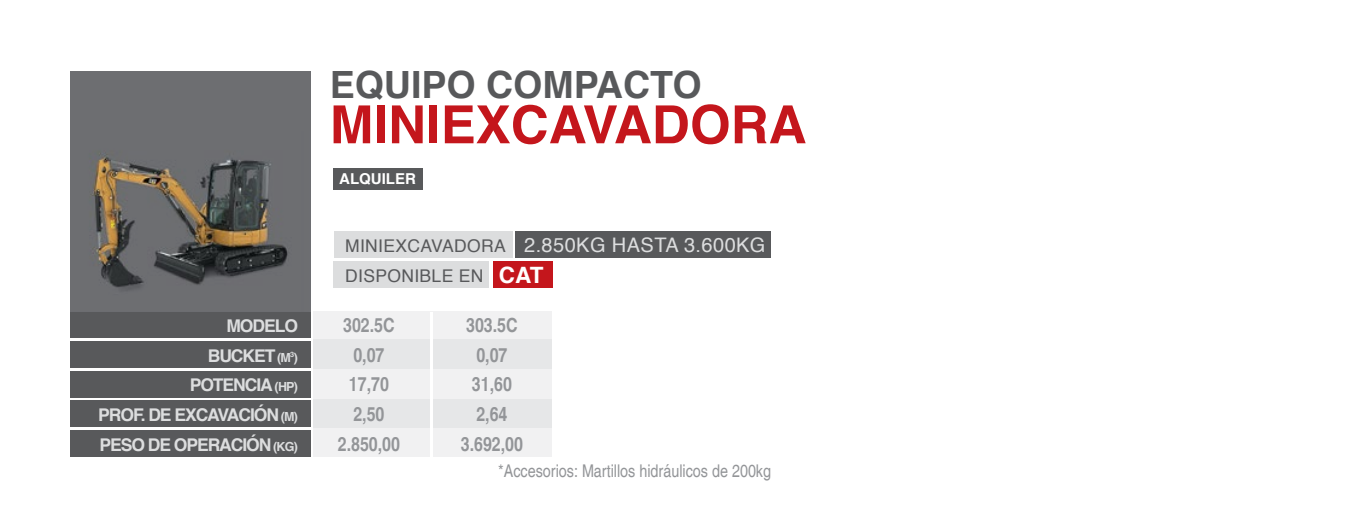
<style>
.page{position:relative;width:1346px;height:528px;background:#fff}
.page>*{position:absolute;margin:0;border:0;box-sizing:border-box;transform-origin:0 0}
.t1{font:700 52.5px "Helvetica";color:#c4161c}
.t2{font:700 37.5px "Helvetica";color:#58595b}
.t3{font:20px "Helvetica";letter-spacing:.02em;color:#dcddde}
.t4{font:700 condensed 19.5px/29.5px "Helvetica";color:#939598;text-align:center}
.t5{font:700 17.5px/29.8px "Helvetica";letter-spacing:-.06em;color:#dcddde;text-align:right}
.t6{font:condensed 17.5px "Helvetica";color:#939598}
.t7{font:17.5px "Helvetica";letter-spacing:.02em;color:#58595b}
.t8{font:700 15px "Helvetica";color:#fff}
.s1{font-size:12.5px}
.s2{font-size:17.5px;color:#58595b}
.s3{font-weight:700;font-size:22.5px;color:#fff}
</style>
<div class="page">
<div style="left:313px;top:398px;width:239px;height:30px;background:#e6e7e8"></div>
<div style="left:313px;top:311px;width:239px;height:28px;background:#f1f1f2"></div>
<div style="left:313px;top:339px;width:239px;height:30px;background:#e6e7e8"></div>
<div style="left:313px;top:369px;width:239px;height:29px;background:#f1f1f2"></div>
<div style="left:313px;top:428px;width:239px;height:28px;background:#f1f1f2"></div>
<hr style="left:430px;top:312px;width:2px;height:144px;background:#fff">
<div style="left:70px;top:71px;width:240px;height:240px;background:#6d6e71"></div>
<div style="left:70px;top:311px;width:240px;height:27px;background:#58595b"></div>
<div style="left:70px;top:341px;width:240px;height:26px;background:#58595b"></div>
<div style="left:70px;top:370px;width:240px;height:27px;background:#58595b"></div>
<div style="left:70px;top:400px;width:240px;height:27px;background:#58595b"></div>
<div style="left:70px;top:430px;width:240px;height:26px;background:#58595b"></div>
<div style="left:493px;top:261px;width:59px;height:27px;background:#c4161c"></div>
<div style="left:333px;top:261px;width:155px;height:27px;background:#dcddde"></div>
<div style="left:515px;top:231px;width:256px;height:27px;background:#58595b"></div>
<div style="left:333px;top:231px;width:179px;height:27px;background:#dcddde"></div>
<div style="left:333px;top:168px;width:90px;height:21px;background:#58595b"></div>
<img style="left:91px;top:153px;width:197px;height:138px">
<p class="t5" style="left:98px;top:311px;width:201px">MODELO<br>BUCKET <span class="s1">(M</span><sup>3</sup><span class="s1">)<br></span>POTENCIA <span class="s1">(HP)<br></span>PROF. DE EXCAVACIÓN <span class="s1">(M)<br></span>PESO DE OPERACIÓN <span class="s1">(KG)</span></p>
<h2 class="t2" style="left:329px;top:55px;width:373px">EQUIPO COMPACTO</h2>
<h1 class="t1" style="left:329px;top:82px;width:478px">MINIEXCAVADORA</h1>
<p class="t8" style="left:339px;top:167px;width:78px">ALQUILER</p>
<p class="t3" style="left:345px;top:229px;width:422px"><span class="s2">MINIEXCAVADORA</span> 2.850KG HASTA 3.600KG</p>
<p class="t7" style="left:345px;top:262px;width:200px">DISPONIBLE EN <span class="s3">CAT</span></p>
<p class="t4" style="left:338px;top:310px;width:64px">302.5C<br>0,07<br>17,70<br>2,50<br>2.850,00</p>
<p class="t4" style="left:460px;top:310px;width:64px">303.5C<br>0,07<br>31,60<br>2,64<br>3.692,00</p>
<p class="t6" style="left:498px;top:460px;width:274px">*Accesorios: Martillos hidráulicos de 200kg</p>
</div>
